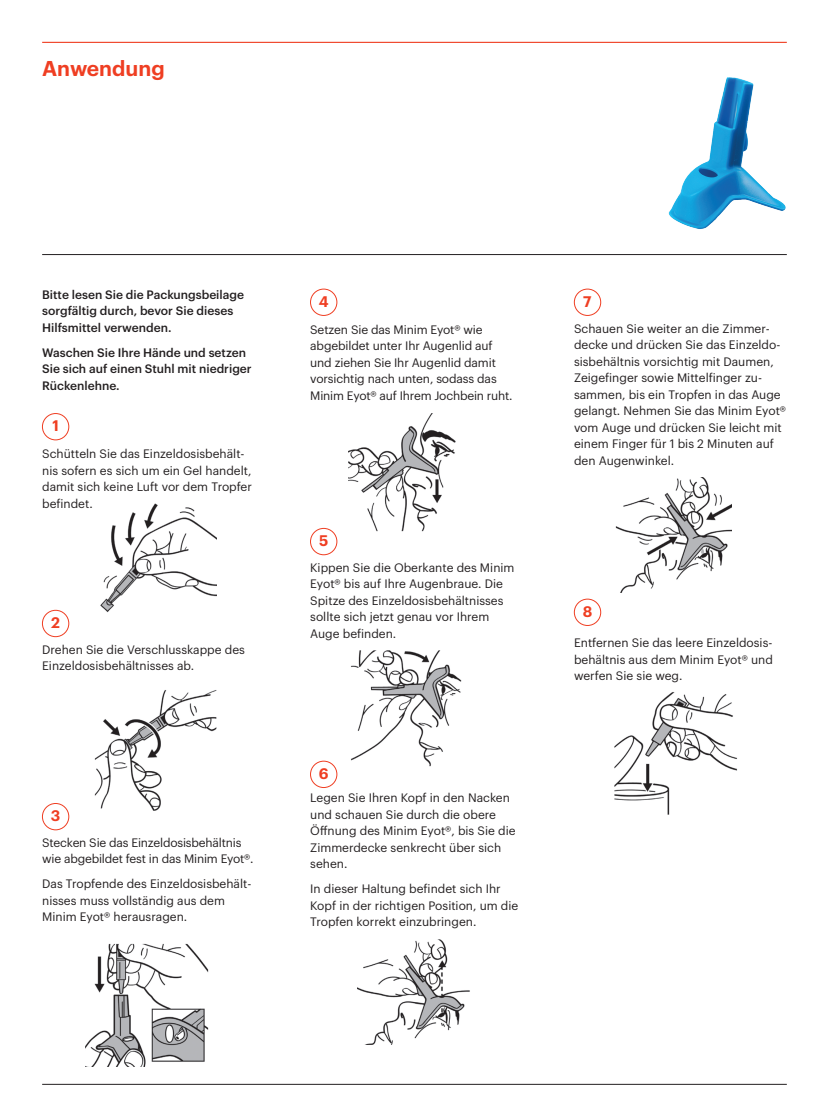
<style>
.page{position:relative;width:829px;height:1105px;background:#fff}
.page>*{position:absolute;margin:0;border:0;box-sizing:border-box;transform-origin:0 0}
.t1{font:600 21px "Graphik";color:#ef3e22}
.t2{font:600 15px "Graphik";color:#ef3e22}
.t3{font:12px/16.5px "Graphik";color:#231f20}
.t4{font:500 12px/16.5px "Graphik";color:#231f20}
</style>
<div class="page">
<img style="left:615px;top:477px;width:116px;height:115px">
<div style="left:574px;top:289px;width:27px;height:27px;border:1px solid #ef3e22;border-radius:50%"></div>
<img style="left:357px;top:939px;width:113px;height:106px">
<div style="left:310px;top:761px;width:27px;height:27px;border:1px solid #ef3e22;border-radius:50%"></div>
<img style="left:614px;top:692px;width:123px;height:123px">
<div style="left:574px;top:599px;width:27px;height:27px;border:1px solid #ef3e22;border-radius:50%"></div>
<hr style="left:42px;top:42px;width:744px;height:1px;background:#ef3e22">
<hr style="left:42px;top:254px;width:744px;height:1px;background:#231f20">
<hr style="left:42px;top:1084px;width:744px;height:1px;background:#231f20">
<img style="left:100px;top:503px;width:116px;height:110px">
<div style="left:42px;top:413px;width:27px;height:27px;border:1px solid #ef3e22;border-radius:50%"></div>
<img style="left:94px;top:690px;width:122px;height:121px">
<div style="left:42px;top:610px;width:27px;height:27px;border:1px solid #ef3e22;border-radius:50%"></div>
<img style="left:85px;top:943px;width:124px;height:123px">
<div style="left:42px;top:803px;width:27px;height:27px;border:1px solid #ef3e22;border-radius:50%"></div>
<img style="left:348px;top:413px;width:108px;height:118px">
<div style="left:310px;top:289px;width:27px;height:27px;border:1px solid #ef3e22;border-radius:50%"></div>
<img style="left:351px;top:650px;width:111px;height:117px">
<div style="left:310px;top:528px;width:27px;height:27px;border:1px solid #ef3e22;border-radius:50%"></div>
<img style="left:668px;top:77px;width:118px;height:152px">
<h1 class="t1" style="left:42px;top:52px;width:124px">Anwendung</h1>
<p class="t4" style="left:42px;top:285px;width:203px">Bitte lesen Sie die Packungsbeilage sorgfältig durch, bevor Sie dieses<br>Hilfsmittel verwenden.</p>
<p class="t4" style="left:42px;top:343px;width:211px">Waschen Sie Ihre Hände und setzen<br>Sie sich auf einen Stuhl mit niedriger<br>Rückenlehne.</p>
<p class="t2" style="left:52px;top:414px;width:8px">1</p>
<p class="t3" style="left:42px;top:444px;width:211px">Schütteln Sie das Einzeldosisbehält&shy;nis sofern es sich um ein Gel handelt, damit sich keine Luft vor dem Tropfer befindet.</p>
<p class="t2" style="left:51px;top:611px;width:10px">2</p>
<p class="t3" style="left:42px;top:640px;width:204px">Drehen Sie die Verschlusskappe des<br>Einzeldosisbehältnisses ab.</p>
<p class="t2" style="left:51px;top:804px;width:11px">3</p>
<p class="t3" style="left:42px;top:833px;width:213px">Stecken Sie das Einzeldosisbehältnis wie abgebildet fest in das Minim Eyot®.</p>
<p class="t3" style="left:42px;top:875px;width:211px">Das Tropfende des Einzeldosisbehält&shy;nisses muss vollständig aus dem<br>Minim Eyot® herausragen.</p>
<p class="t2" style="left:319px;top:290px;width:11px">4</p>
<p class="t3" style="left:310px;top:320px;width:204px">Setzen Sie das Minim Eyot® wie abgebildet unter Ihr Augenlid auf und ziehen Sie Ihr Augenlid damit vorsichtig nach unten, sodass das Minim Eyot® auf Ihrem Jochbein ruht.</p>
<p class="t2" style="left:319px;top:529px;width:11px">5</p>
<p class="t3" style="left:310px;top:558px;width:206px">Kippen Sie die Oberkante des Minim<br>Eyot® bis auf Ihre Augenbraue. Die<br>Spitze des Einzeldosisbehältnisses sollte sich jetzt genau vor Ihrem<br>Auge befinden.</p>
<p class="t2" style="left:319px;top:762px;width:11px">6</p>
<p class="t3" style="left:310px;top:789px;width:207px">Legen Sie Ihren Kopf in den Nacken und schauen Sie durch die obere<br>Öffnung des Minim Eyot®, bis Sie die<br>Zimmerdecke senkrecht über sich sehen.</p>
<p class="t3" style="left:310px;top:880px;width:209px">In dieser Haltung befindet sich Ihr<br>Kopf in der richtigen Position, um die<br>Tropfen korrekt einzubringen.</p>
<p class="t2" style="left:583px;top:290px;width:10px">7</p>
<p class="t3" style="left:574px;top:319px;width:213px">Schauen Sie weiter an die Zimmer&shy;decke und drücken Sie das Einzeldo&shy;sisbehältnis vorsichtig mit Daumen, Zeigefinger sowie Mittelfinger zu&shy;sammen, bis ein Tropfen in das Auge gelangt. Nehmen Sie das Minim Eyot® vom Auge und drücken Sie leicht mit einem Finger für 1 bis 2 Minuten auf den Augenwinkel.</p>
<p class="t2" style="left:582px;top:600px;width:11px">8</p>
<p class="t3" style="left:574px;top:633px;width:200px;text-align:justify">Entfernen Sie das leere Einzeldosis&shy;behältnis aus dem Minim Eyot® und werfen Sie sie weg.</p>
</div>
